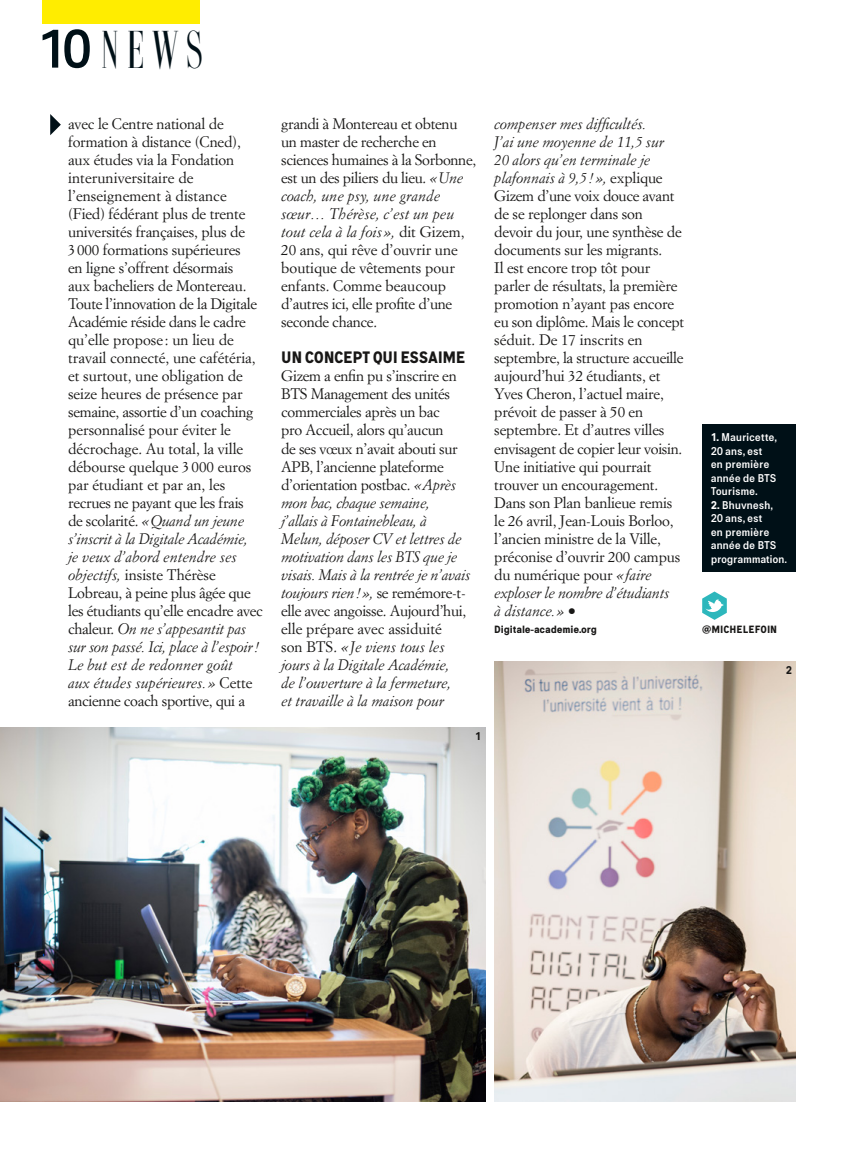
<style>
.page{position:relative;width:864px;height:1170px;background:#fff}
.page>*{position:absolute;margin:0;border:0;box-sizing:border-box;transform-origin:0 0}
.t1{font:49.5px "Grazia New";color:#001017}
.t2{font:700 16.5px "Signal";letter-spacing:-.025em;color:#181716}
.t3{font:15px/18px "Simoncini Garamond Std";letter-spacing:-.01em;color:#181716}
.t4{font:italic 15px/18px "Simoncini Garamond Std";letter-spacing:-.02em;color:#181716}
.t5{font:11.25px/13.5px "Signal";letter-spacing:-.02em;color:#fff}
.t6{font:700 11.25px "Signal";color:#181716}
.t7{font:700 10.5px "Signal";letter-spacing:-.01em;color:#181716}
.s1{font-family:"Signal";font-size:54px}
.s2{font-style:italic}
.s3{font-style:normal}
.s4{font-size:16.5px}
.s5{font-weight:700}
</style>
<div class="page">
<img style="left:0;top:727px;width:485px;height:374px">
<img style="left:494px;top:661px;width:301px;height:440px">
<div style="left:43px;top:0;width:157px;height:23px;background:#ffed00"></div>
<svg style="left:50px;top:114px;width:11px;height:21px"></svg>
<div style="left:702px;top:425px;width:93px;height:147px;background:#001017"></div>
<svg style="left:702px;top:591px;width:24px;height:29px"></svg>
<h1 class="t1" style="left:37px;top:22px;width:167px"><span class="s1">10</span> NEWS</h1>
<p class="t3" style="left:68px;top:115px;width:196px">avec le Centre national de formation à distance (Cned), aux études via la Fondation interuniversitaire de l’enseignement à distance (Fied) fédérant plus de trente universités françaises, plus de<br>3000 formations supérieures<br>en ligne s’offrent désormais<br>aux bacheliers de Montereau.<br>Toute l’innovation de la Digitale<br>Académie réside dans le cadre qu’elle propose : un lieu de travail connecté, une cafétéria, et surtout, une obligation de seize heures de présence par semaine, assortie d’un coaching personnalisé pour éviter le décrochage. Au total, la ville débourse quelque 3000 euros par étudiant et par an, les recrues ne payant que les frais<br>de scolarité. <span class="s2">«Quand un jeune s’inscrit à la Digitale Académie,<br>je veux d’abord entendre ses objectifs,</span> insiste Thérèse<br>Lobreau, à peine plus âgée que les étudiants qu’elle encadre avec chaleur. <span class="s2">On ne s’appesantit pas sur son passé. Ici, place à l’espoir!<br>Le but est de redonner goût<br>aux études supérieures. »</span> Cette ancienne coach sportive, qui a</p>
<p class="t3" style="left:281px;top:115px;width:196px">grandi à Montereau et obtenu un master de recherche en sciences humaines à la Sorbonne, est un des piliers du lieu. <span class="s2">«Une coach, une psy, une grande sœur… Thérèse, c’est un peu tout cela à la fois »,</span> dit Gizem,<br>20 ans, qui rêve d’ouvrir une boutique de vêtements pour enfants. Comme beaucoup d’autres ici, elle profite d’une seconde chance.</p>
<p class="t2" style="left:281px;top:346px;width:130px">UN CONCEPT QUI ESSA</p>
<p class="t2" style="left:437px;top:346px;width:17px">IME</p>
<p class="t4" style="left:281px;top:367px;width:191px"><span class="s3">Gizem a enfin pu s’inscrire en<br>BTS Management des unités commerciales après un bac<br>pro Accueil, alors qu’aucun<br>de ses vœux n’avait abouti sur<br>APB, l’ancienne plateforme d’orientation postbac.</span> «Après mon bac, chaque semaine,<br>j’allais à Fontainebleau, à<br>Melun, déposer CV et lettres de motivation dans les BTS que je visais. Mais à la rentrée je n’avais toujours rien!», <span class="s3">se remémore-t&shy;elle avec angoisse. Aujourd’hui, elle prépare avec assiduité<br>son BTS.</span> «Je viens tous les jours à la Digitale Académie,<br>de l’ouverture à la fermeture,<br>et travaille à la maison pour</p>
<p class="t6" style="left:475px;top:727px;width:8px">1</p>
<p class="t3" style="left:494px;top:115px;width:191px"><span class="s2">compenser mes difficultés.<br>J’ai une moyenne de 11,5 sur<br>20 alors qu’en terminale je plafonnais à 9,5!»,</span> explique<br>Gizem d’une voix douce avant de se replonger dans son devoir du jour, une synthèse de documents sur les migrants.<br>Il est encore trop tôt pour parler de résultats, la première promotion n’ayant pas encore eu son diplôme. Mais le concept séduit. De 17 inscrits en septembre, la structure accueille aujourd’hui 32 étudiants, et<br>Yves Cheron, l’actuel maire, prévoit de passer à 50 en septembre. Et d’autres villes envisagent de copier leur voisin.<br>Une initiative qui pourrait trouver un encouragement.<br>Dans son Plan banlieue remis le 26 avril, Jean-Louis Borloo, l’ancien ministre de la Ville, préconise d’ouvrir 200 campus du numérique pour <span class="s2">«faire exploser le nombre d’étudiants<br>à distance.»</span> <span class="s4">•</span></p>
<p class="t7" style="left:494px;top:621px;width:104px">DIGITALE-ACADEMIE.ORG</p>
<p class="t7" style="left:702px;top:621px;width:42px">@M ICHELEF</p>
<p class="t7" style="left:760px;top:621px;width:18px">OIN</p>
<p class="t5" style="left:710px;top:430px;width:68px"><span class="s5">1.</span> Mauricette,<br>20 ans, est en première année de BTS<br>Tourisme.</p>
<p class="t5" style="left:710px;top:497px;width:78px"><span class="s5">2.</span> Bhuvnesh,<br>20 ans, est<br>en première année de BTS programmation.</p>
<p class="t6" style="left:785px;top:661px;width:8px">2</p>
</div>
